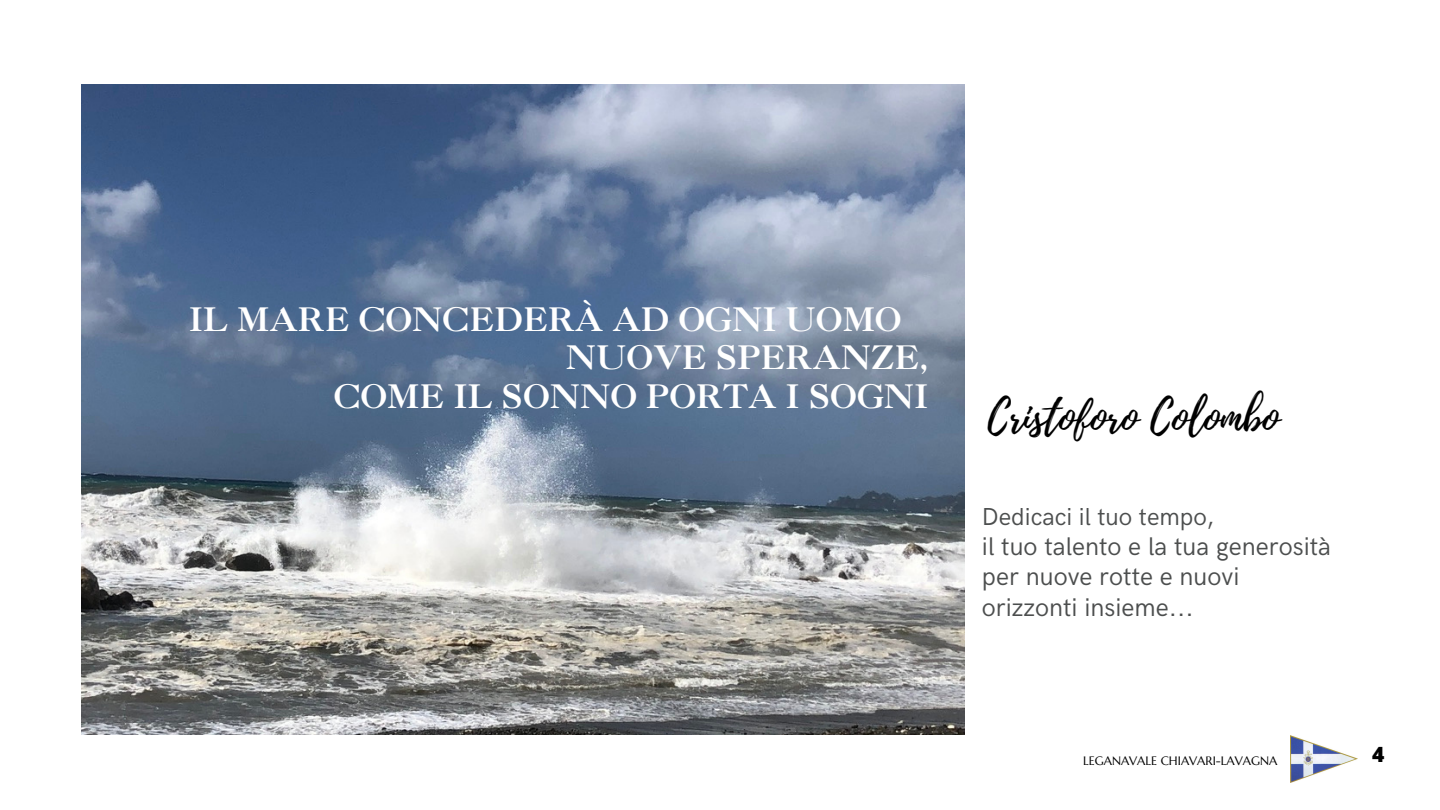
<style>
.page{position:relative;width:1440px;height:810px;background:#fff}
.page>*{position:absolute;margin:0;border:0;box-sizing:border-box;transform-origin:0 0}
.t1{font:43px "Playlist Script";color:#000}
.t2{font:32.2px/38.2px "Caslon 3 LT Std";color:#fff}
.t3{font:25.6px/30.8px "HK Grotesk";color:#4c4e4e}
.t4{font:24.6px "HK Grotesk";color:#4c4e4e}
.t5{font:800 21px "Open Sans";color:#000}
.t6{font:12.2px "Marcellus";color:#000}
</style>
<div class="page">
<img style="left:81px;top:84px;width:883px;height:650px">
<img style="left:1290px;top:736px;width:68px;height:46px">
<p class="t2" style="left:566px;top:304px;width:364px;text-indent:-377px">IL MARE CONCEDERÀ AD OGNI UOMO<br>NUOVE SPERANZE,</p>
<p class="t2" style="left:334px;top:381px;width:596px">COME IL SONNO PORTA I SOGNI</p>
<p class="t1" style="left:988px;top:386px;width:293px">Cristoforo Colombo</p>
<p class="t4" style="left:982px;top:503px;width:234px">Dedicaci il tuo tempo,</p>
<p class="t3" style="left:982px;top:532px;width:351px">il tuo talento e la tua generosità per nuove rotte e nuovi orizzonti insieme...</p>
<p class="t6" style="left:1083px;top:753px;width:196px">LEGANAVALE CHIAVARI-LAVAGNA</p>
<p class="t5" style="left:1372px;top:740px;width:14px">4</p>
</div>
